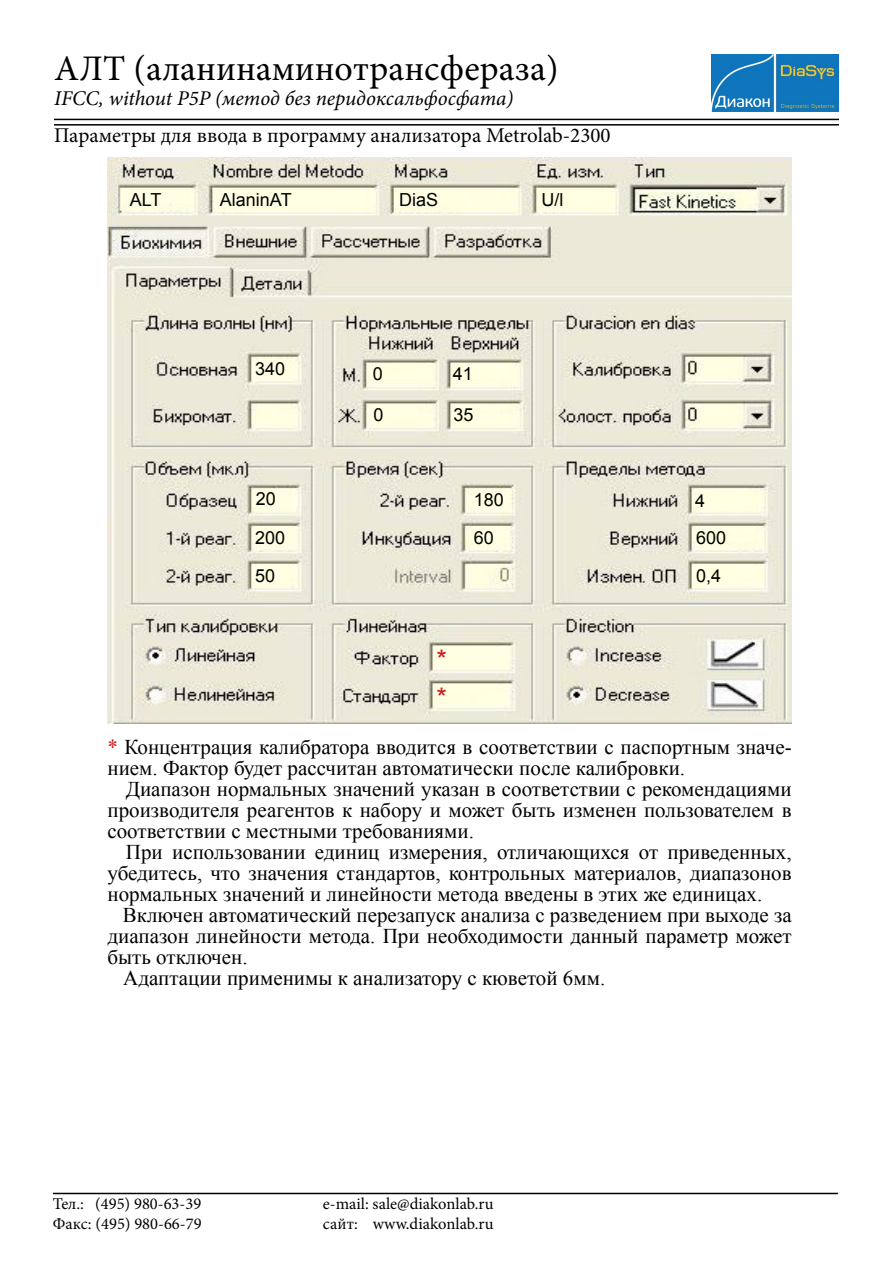
<style>
.page{position:relative;width:893px;height:1263px;background:#fff}
.page>*{position:absolute;margin:0;border:0;box-sizing:border-box;transform-origin:0 0}
.t1{font:36px "Minion Pro";letter-spacing:.005em;color:#000}
.t2{font:27px/38.2px "Arial";color:#cd171a}
.t3{font:21px/21px "Times New Roman";color:#000;text-align:justify}
.t4{font:21px "Minion Pro";color:#000}
.t5{font:italic 21px "Minion Pro";color:#000}
.t6{font:18px/37.8px "Arial";color:#000}
.t7{font:16.5px "Minion Pro";color:#000}
.s1{color:#cd171a}
</style>
<div class="page">
<img style="left:107px;top:158px;width:685px;height:566px">
<img style="left:711px;top:54px;width:128px;height:58px">
<hr style="left:54px;top:124px;width:785px;height:2px;background:#000">
<hr style="left:54px;top:119px;width:785px;height:1px;background:#000">
<hr style="left:53px;top:1193px;width:785px;height:1px;background:#000">
<h1 class="t1" style="left:54px;top:45px;width:506px">АЛТ (аланинаминотрансфераза)</h1>
<p class="t5" style="left:54px;top:84px;width:461px">IFCC, without P5P (метод без перидоксальфосфата)</p>
<p class="t4" style="left:54px;top:122px;width:558px">Параметры для ввода в программу анализатора Metrolab-2300</p>
<p class="t6" style="left:130px;top:181px;width:33px">ALT</p>
<p class="t6" style="left:220px;top:181px;width:73px">AlaninAT</p>
<p class="t6" style="left:541px;top:181px;width:23px">U/l</p>
<p class="t6" style="left:399px;top:181px;width:41px">DiaS</p>
<p class="t6" style="left:255px;top:349px;width:32px">340</p>
<p class="t6" style="left:373px;top:355px;width:12px">0</p>
<p class="t6" style="left:374px;top:396px;width:12px">0</p>
<p class="t6" style="left:453px;top:355px;width:22px">41</p>
<p class="t6" style="left:453px;top:396px;width:22px">35</p>
<p class="t6" style="left:256px;top:480px;width:22px">20</p>
<p class="t6" style="left:474px;top:481px;width:32px">180</p>
<p class="t6" style="left:695px;top:482px;width:12px">4</p>
<p class="t6" style="left:474px;top:519px;width:22px">60</p>
<p class="t6" style="left:696px;top:519px;width:32px">600</p>
<p class="t6" style="left:255px;top:519px;width:32px">200<br>50</p>
<p class="t6" style="left:696px;top:557px;width:27px">0,4</p>
<p class="t2" style="left:436px;top:640px;width:12px">* *</p>
<p class="t3" style="left:107px;top:736px;width:686px"><span class="s1">*</span> Концентрация калибратора вводится в соответствии с паспортным значе&shy;нием. Фактор будет рассчитан автоматически после калибровки.</p>
<p class="t3" style="left:107px;top:778px;width:686px;text-indent:18px">Диапазон нормальных значений указан в соответствии с рекомендациями производителя реагентов к набору и может быть изменен пользователем в соответствии с местными требованиями.</p>
<p class="t3" style="left:107px;top:841px;width:686px;text-indent:19px">При использовании единиц измерения, отличающихся от приведенных, убедитесь, что значения стандартов, контрольных материалов, диапазонов нормальных значений и линейности метода введены в этих же единицах.</p>
<p class="t3" style="left:123px;top:904px;width:670px">Включен автоматический перезапуск анализа с разведением при выходе за</p>
<p class="t3" style="left:107px;top:925px;width:686px">диапазон линейности метода. При необходимости данный параметр может</p>
<p class="t3" style="left:107px;top:946px;width:142px">быть отключен.</p>
<p class="t3" style="left:123px;top:967px;width:484px">Адаптации применимы к анализатору с кюветой 6мм.</p>
<p class="t7" style="left:53px;top:1192px;width:150px">Тел.: (495) 980-63-39</p>
<p class="t7" style="left:323px;top:1192px;width:172px">e-mail: sale@diakonlab.ru</p>
<p class="t7" style="left:53px;top:1212px;width:150px">Факс: (495) 980-66-79</p>
<p class="t7" style="left:323px;top:1212px;width:172px">сайт: www.diakonlab.ru</p>
</div>
